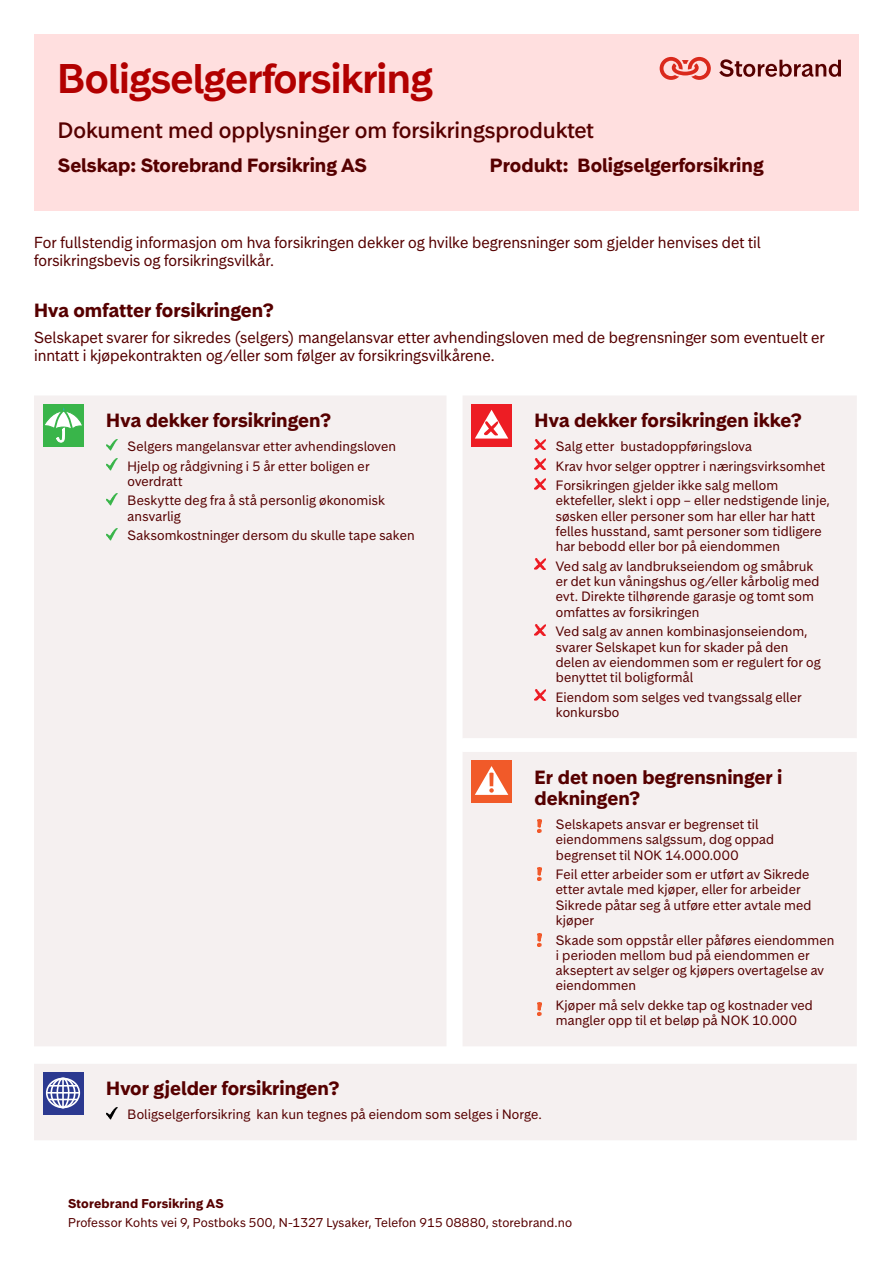
<style>
.page{position:relative;width:893px;height:1263px;background:#fff}
.page>*{position:absolute;margin:0;border:0;box-sizing:border-box;transform-origin:0 0}
.Form_title{font:600 39px "Storebrand Display";color:#b20000}
.Form_sub_title{font:500 21px "Storebrand Text";color:#560000}
.Covered_subheading{font:700 18px/21.6px "Storebrand Text";color:#560000}
.Company_Product_header{font:700 18px "Storebrand Text";color:#560000}
.Form_intro{font:15px/18px "Storebrand Text";color:#560000}
.Covered_text_bullets{font:12.75px/15.3px "Storebrand Text";letter-spacing:.01em;color:#560000}
.t1{font:12px "Storebrand Text";letter-spacing:.015em;color:#560000}
.t2{font:700 12px "Storebrand Text";letter-spacing:.015em;color:#560000}
</style>
<div class="page">
<div style="left:34px;top:34px;width:825px;height:176px;background:#ffdfdf"></div>
<div style="left:34px;top:396px;width:823px;height:744px;background:#f5f0f0"></div>
<svg style="left:34px;top:738px;width:823px;height:325px;fill:#f5f0f0"></svg>
<div style="left:43px;top:404px;width:41px;height:43px;background:#39b54a"></div>
<svg style="left:45px;top:407px;width:37px;height:35px"></svg>
<svg style="left:106px;top:439px;width:11px;height:12px"></svg>
<svg style="left:106px;top:459px;width:11px;height:11px"></svg>
<svg style="left:106px;top:493px;width:11px;height:12px"></svg>
<svg style="left:106px;top:528px;width:11px;height:12px"></svg>
<div style="left:471px;top:404px;width:41px;height:43px;background:#ed1d24"></div>
<svg style="left:475px;top:410px;width:33px;height:29px"></svg>
<svg style="left:535px;top:439px;width:10px;height:11px"></svg>
<svg style="left:535px;top:459px;width:10px;height:10px"></svg>
<svg style="left:535px;top:478px;width:10px;height:11px"></svg>
<svg style="left:535px;top:559px;width:10px;height:11px"></svg>
<svg style="left:535px;top:624px;width:10px;height:11px"></svg>
<svg style="left:535px;top:690px;width:10px;height:11px"></svg>
<div style="left:471px;top:760px;width:41px;height:43px;background:#f15a29"></div>
<svg style="left:475px;top:766px;width:33px;height:29px"></svg>
<svg style="left:538px;top:819px;width:3px;height:13px"></svg>
<svg style="left:538px;top:867px;width:3px;height:13px"></svg>
<img style="left:538px;top:933px;width:3px;height:14px">
<svg style="left:538px;top:1003px;width:3px;height:13px"></svg>
<svg style="left:43px;top:1072px;width:41px;height:43px"></svg>
<div style="left:46px;top:1078px;width:34px;height:30px;border:2px solid #fff;border-radius:50%"></div>
<div style="left:50px;top:1078px;width:26px;height:30px;border:2px solid #fff;border-radius:50%"></div>
<div style="left:57px;top:1078px;width:13px;height:30px;border:2px solid #fff;border-radius:50%"></div>
<hr style="left:62px;top:1078px;width:2px;height:30px;background:#fff">
<svg style="left:49px;top:1085px;width:29px;height:1px"></svg>
<svg style="left:49px;top:1099px;width:29px;height:1px"></svg>
<hr style="left:47px;top:1092px;width:32px;height:1px;background:#fff">
<svg style="left:106px;top:1107px;width:11px;height:12px"></svg>
<svg style="left:719px;top:59px;width:122px;height:18px"></svg>
<svg style="left:660px;top:57px;width:51px;height:23px"></svg>
<h1 class="Form_title" style="left:58px;top:53px;width:376px">Boligselgerforsikring</h1>
<h2 class="Form_sub_title" style="left:58px;top:116px;width:538px">Dokument med opplysninger om forsikringsproduktet</h2>
<h3 class="Company_Product_header" style="left:58px;top:153px;width:311px">Selskap: Storebrand Forsikring AS</h3>
<h3 class="Company_Product_header" style="left:490px;top:153px;width:275px">Produkt: Boligselgerforsikring</h3>
<p class="Form_intro" style="left:34px;top:233px;width:728px">For fullstendig informasjon om hva forsikringen dekker og hvilke begrensninger som gjelder henvises det til forsikringsbevis og forsikringsvilkår.</p>
<h3 class="Covered_subheading" style="left:34px;top:299px;width:241px">Hva omfatter forsikringen?</h3>
<p class="Form_intro" style="left:34px;top:329px;width:792px">Selskapet svarer for sikredes (selgers) mangelansvar etter avhendingsloven med de begrensninger som eventuelt er inntatt i kjøpekontrakten og/eller som følger av forsikringsvilkårene.</p>
<h3 class="Covered_subheading" style="left:106px;top:409px;width:226px">Hva dekker forsikringen?</h3>
<p class="Covered_text_bullets" style="left:128px;top:438px;width:270px">Selgers mangelansvar etter avhendingsloven</p>
<p class="Covered_text_bullets" style="left:128px;top:458px;width:243px">Hjelp og rådgivning i 5 år etter boligen er overdratt</p>
<p class="Covered_text_bullets" style="left:128px;top:493px;width:259px">Beskytte deg fra å stå personlig økonomisk ansvarlig</p>
<p class="Covered_text_bullets" style="left:128px;top:528px;width:289px">Saksomkostninger dersom du skulle tape saken</p>
<h3 class="Covered_subheading" style="left:535px;top:409px;width:269px">Hva dekker forsikringen ikke?</h3>
<p class="Covered_text_bullets" style="left:556px;top:438px;width:198px">Salg etter bustadoppføringslova</p>
<p class="Covered_text_bullets" style="left:556px;top:458px;width:271px">Krav hvor selger opptrer i næringsvirksomhet</p>
<p class="Covered_text_bullets" style="left:556px;top:478px;width:276px">Forsikringen gjelder ikke salg mellom ektefeller, slekt i opp – eller nedstigende linje, søsken eller personer som har eller har hatt felles husstand, samt personer som tidligere har bebodd eller bor på eiendommen</p>
<p class="Covered_text_bullets" style="left:556px;top:558px;width:265px">Ved salg av landbrukseiendom og småbruk er det kun våningshus og/eller kårbolig med evt. Direkte tilhørende garasje og tomt som omfattes av forsikringen</p>
<p class="Covered_text_bullets" style="left:556px;top:624px;width:266px">Ved salg av annen kombinasjonseiendom, svarer Selskapet kun for skader på den delen av eiendommen som er regulert for og benyttet til boligformål</p>
<p class="Covered_text_bullets" style="left:556px;top:689px;width:247px">Eiendom som selges ved tvangssalg eller konkursbo</p>
<h3 class="Covered_subheading" style="left:535px;top:766px;width:249px">Er det noen begrensninger i dekningen?</h3>
<p class="Covered_text_bullets" style="left:556px;top:816px;width:220px">Selskapets ansvar er begrenset til eiendommens salgssum, dog oppad begrenset til NOK 14.000.000</p>
<p class="Covered_text_bullets" style="left:556px;top:866px;width:257px">Feil etter arbeider som er utført av Sikrede etter avtale med kjøper, eller for arbeider Sikrede påtar seg å utføre etter avtale med kjøper</p>
<p class="Covered_text_bullets" style="left:556px;top:932px;width:280px">Skade som oppstår eller påføres eiendommen i perioden mellom bud på eiendommen er akseptert av selger og kjøpers overtagelse av eiendommen</p>
<p class="Covered_text_bullets" style="left:556px;top:997px;width:258px">Kjøper må selv dekke tap og kostnader ved mangler opp til et beløp på NOK 10.000</p>
<h3 class="Covered_subheading" style="left:106px;top:1077px;width:235px">Hvor gjelder forsikringen?</h3>
<p class="Covered_text_bullets" style="left:128px;top:1106px;width:416px">Boligselgerforsikring kan kun tegnes på eiendom som selges i Norge.</p>
<p class="t2" style="left:68px;top:1195px;width:157px">Storebrand Forsikring AS</p>
<p class="t1" style="left:68px;top:1214px;width:506px">Professor Kohts vei 9, Postboks 500, N-1327 Lysaker, Telefon 915 08880, storebrand.no</p>
</div>
